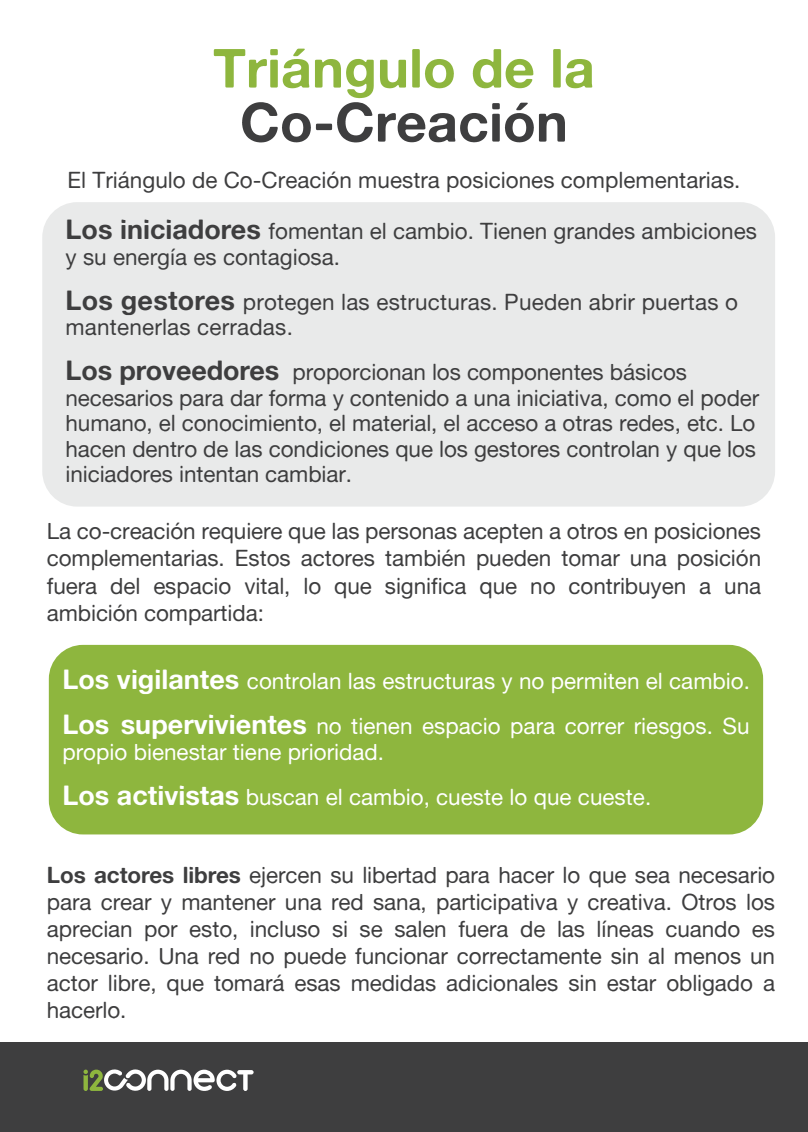
<style>
.page{position:relative;width:808px;height:1132px;background:#fff}
.page>*{position:absolute;margin:0;border:0;box-sizing:border-box;transform-origin:0 0}
.t1{font:54px "Alte Haas Grotesk Bold";color:#8eb63e}
.t2{font:54px "Alte Haas Grotesk Bold";color:#3e3e3f}
.t3{font:22.5px/27px "Alte Haas Grotesk";letter-spacing:-.005em;color:#3e3e3f}
.t4{font:22.5px/45px "Alte Haas Grotesk";color:#fff}
.s1{font-family:"Alte Haas Grotesk Bold";font-size:27px}
.s2{font-family:"Alte Haas Grotesk Bold"}
</style>
<div class="page">
<div style="left:42px;top:202px;width:733px;height:304px;background:#e9eaea;border-radius:35px"></div>
<div style="left:49px;top:644px;width:714px;height:190px;background:#8eb63e;border-radius:34px"></div>
<div style="left:0;top:1041px;width:808px;height:90px;background:#3e3e3f"></div>
<svg style="left:83px;top:1069px;width:171px;height:22px"></svg>
<h1 class="t1" style="left:213px;top:35px;width:383px">Triángulo de la</h1>
<h1 class="t2" style="left:240px;top:89px;width:329px">Co-Creación</h1>
<p class="t3" style="left:67px;top:166px;width:675px">El Triángulo de Co-Creación muestra posiciones complementarias.</p>
<p class="t3" style="left:66px;top:218px;width:693px;line-height:25.5px"><span class="s1">Los iniciadores</span> fomentan el cambio. Tienen grandes ambiciones y su energía es contagiosa.</p>
<p class="t3" style="left:66px;top:288px;width:674px;line-height:25.5px"><span class="s1">Los gestores</span> protegen las estructuras. Pueden abrir puertas o mantenerlas cerradas.</p>
<p class="t3" style="left:66px;top:359px;width:695px;line-height:25.5px"><span class="s1">Los proveedores</span> proporcionan los componentes básicos necesarios para dar forma y contenido a una iniciativa, como el poder humano, el conocimiento, el material, el acceso a otras redes, etc. Lo hacen dentro de las condiciones que los gestores controlan y que los iniciadores intentan cambiar.</p>
<p class="t3" style="left:47px;top:517px;width:716px;text-align:justify">La co-creación requiere que las personas acepten a otros en posiciones complementarias. Estos actores también pueden tomar una posición fuera del espacio vital, lo que significa que no contribuyen a una ambición compartida:</p>
<p class="t4" style="left:62px;top:658px;width:689px"><span class="s1">Los vigilantes</span> controlan las estructuras y no permiten el cambio.<br><span class="s1">Los supervivientes</span> no tienen espacio para correr riesgos. Su</p>
<p class="t4" style="left:62px;top:728px;width:590px">propio bienestar tiene prioridad.<br><span class="s1">Los activistas</span> buscan el cambio, cueste lo que cueste.</p>
<p class="t3" style="left:47px;top:861px;width:730px;text-align:justify"><span class="s2">Los actores libres</span> ejercen su libertad para hacer lo que sea necesario para crear y mantener una red sana, participativa y creativa. Otros los aprecian por esto, incluso si se salen fuera de las líneas cuando es necesario. Una red no puede funcionar correctamente sin al menos un actor libre, que tomará esas medidas adicionales sin estar obligado a hacerlo.</p>
</div>
